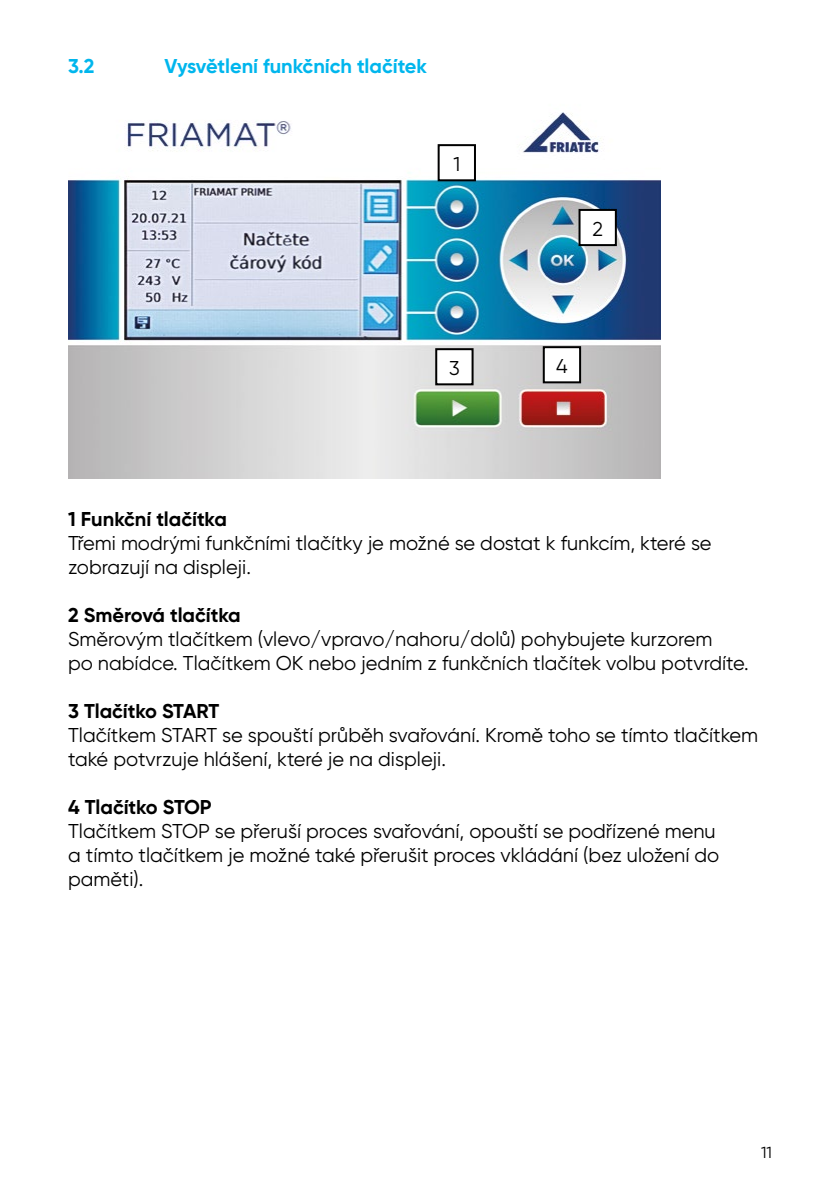
<style>
.page{position:relative;width:840px;height:1191px;background:#fff}
.page>*{position:absolute;margin:0;border:0;box-sizing:border-box;transform-origin:0 0}
.t1{font:20px/24px "Gilroy";color:#000}
.t2{font:700 20px "Gilroy";color:#000}
.t3{font:700 20px "Gilroy";color:#00b6ed}
.t4{font:16px "Gilroy";color:#000}
</style>
<div class="page">
<img style="left:68px;top:112px;width:592px;height:366px">
<div style="left:438px;top:145px;width:36px;height:35px;background:#fff"></div>
<div style="left:437px;top:144px;width:38px;height:37px;border:2px solid #000"></div>
<div style="left:579px;top:210px;width:36px;height:35px;background:#fff"></div>
<div style="left:578px;top:209px;width:38px;height:37px;border:2px solid #000"></div>
<div style="left:436px;top:349px;width:36px;height:35px;background:#fff"></div>
<div style="left:435px;top:348px;width:38px;height:37px;border:2px solid #000"></div>
<div style="left:543px;top:347px;width:36px;height:35px;background:#fff"></div>
<div style="left:542px;top:346px;width:38px;height:37px;border:2px solid #000"></div>
<p class="t3" style="left:68px;top:53px;width:28px">3.2</p>
<p class="t3" style="left:164px;top:53px;width:264px">Vysvětlení funkčních tlačítek</p>
<p class="t1" style="left:453px;top:151px;width:8px">1</p>
<p class="t1" style="left:592px;top:216px;width:12px">2</p>
<p class="t1" style="left:449px;top:355px;width:12px">3</p>
<p class="t1" style="left:556px;top:353px;width:13px">4</p>
<p class="t2" style="left:68px;top:507px;width:160px">1 Funkční tlačítka</p>
<p class="t1" style="left:68px;top:531px;width:644px">Třemi modrými funkčními tlačítky je možné se dostat k funkcím, které se zobrazují na displeji.</p>
<p class="t2" style="left:68px;top:603px;width:174px">2 Směrová tlačítka</p>
<p class="t1" style="left:68px;top:627px;width:681px">Směrovým tlačítkem (vlevo/vpravo/nahoru/dolů) pohybujete kurzorem<br>po nabídce. Tlačítkem OK nebo jedním z funkčních tlačítek volbu potvrdíte.</p>
<p class="t2" style="left:68px;top:699px;width:153px">3 Tlačítko START</p>
<p class="t1" style="left:68px;top:723px;width:691px">Tlačítkem START se spouští průběh svařování. Kromě toho se tímto tlačítkem také potvrzuje hlášení, které je na displeji.</p>
<p class="t2" style="left:68px;top:795px;width:145px">4 Tlačítko STOP</p>
<p class="t1" style="left:68px;top:819px;width:652px">Tlačítkem STOP se přeruší proces svařování, opouští se podřízené menu a tímto tlačítkem je možné také přerušit proces vkládání (bez uložení do paměti).</p>
<p class="t4" style="left:760px;top:1143px;width:12px">11</p>
</div>
